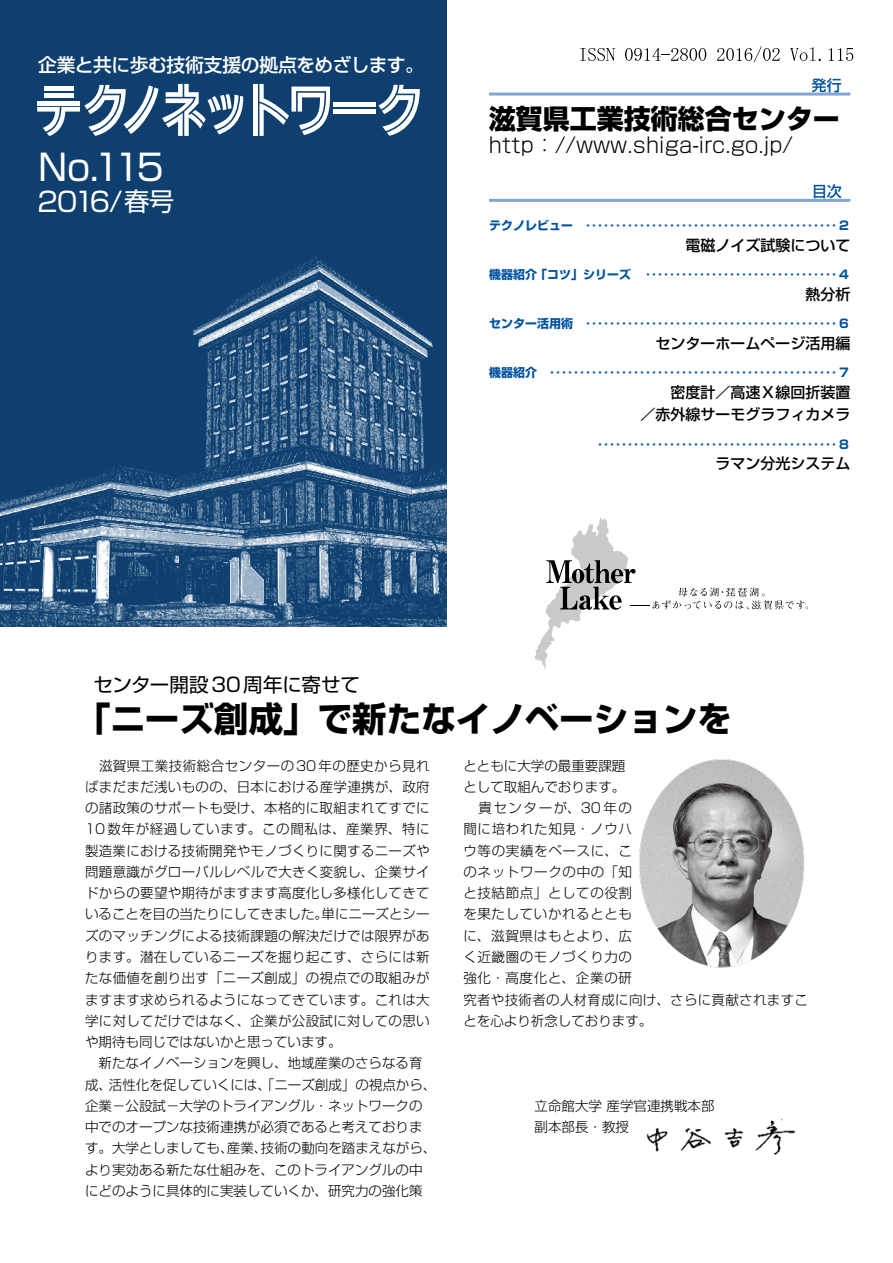
<style>
.page{position:relative;width:893px;height:1263px;background:#fff}
.page>*{position:absolute;margin:0;border:0;box-sizing:border-box;transform-origin:0 0}
.t1{font:36px "Shin Go";color:#fff}
.t2{font:700 34.5px "Shin Go";color:#000}
.t3{font:800 27px "Shin Go";color:#000}
.t4{font:27px "Shin Go";color:#fff}
.t5{font:300 21px "Shin Go";color:#000}
.t6{font:19.5px "Shin Go";color:#000}
.t7{font:500 18.75px "Shin Go";letter-spacing:-.015em;color:#fff}
.t8{font:500 15px/22.5px "Shin Go";color:#000;text-align:right}
.t9{font:500 15px "Shin Go";color:#00529f}
.t10{font:300 13.5px/21.3px "Shin Go";letter-spacing:.02em;color:#000}
.t11{font:300 13.5px/21.3px "Shin Go";letter-spacing:.045em;color:#000}
.t12{font:300 13.5px/21.3px "Shin Go";color:#000}
.t13{font:700 12px "Shin Go";color:#00529f}
.s1{font-size:25.5px}
</style>
<div class="page">
<hr style="left:489px;top:199px;width:361px;height:3px;background:#80a8cf">
<svg style="left:489px;top:198px;width:84px;height:4px"></svg>
<img style="left:0;top:0;width:446px;height:626px">
<hr style="left:489px;top:93px;width:361px;height:3px;background:#80a8cf">
<svg style="left:37px;top:84px;width:207px;height:52px"></svg>
<hr style="left:254px;top:84px;width:4px;height:52px;background:#fff">
<svg style="left:259px;top:84px;width:71px;height:52px"></svg>
<hr style="left:334px;top:109px;width:42px;height:4px;background:#fff">
<hr style="left:334px;top:103px;width:42px;height:4px;background:#fff">
<svg style="left:378px;top:85px;width:42px;height:51px"></svg>
<svg style="left:534px;top:517px;width:274px;height:153px"></svg>
<svg style="left:580px;top:48px;width:35px;height:13px"></svg>
<svg style="left:625px;top:48px;width:81px;height:13px"></svg>
<svg style="left:717px;top:46px;width:63px;height:17px"></svg>
<svg style="left:790px;top:47px;width:31px;height:14px"></svg>
<svg style="left:829px;top:48px;width:24px;height:13px"></svg>
<img style="left:639px;top:759px;width:166px;height:209px">
<img style="left:646px;top:1118px;width:150px;height:37px">
<h3 class="t7" style="left:38px;top:52px;width:387px">企業と共に歩む技術支援の拠点をめざします。</h3>
<h1 class="t1" style="left:38px;top:143px;width:127px">No.115</h1>
<h3 class="t4" style="left:37px;top:183px;width:138px">2016/<span class="s1">春号</span></h3>
<p class="t9" style="left:811px;top:75px;width:32px">発行</p>
<h3 class="t3" style="left:489px;top:100px;width:352px">滋賀県工業技術総合センター</h3>
<h3 class="t5" style="left:489px;top:131px;width:306px">http：//www.shiga-irc.go.jp/</h3>
<p class="t9" style="left:812px;top:182px;width:31px">目次</p>
<p class="t13" style="left:489px;top:218px;width:362px">テクノレビュー　‥‥‥‥‥‥‥‥‥‥‥‥‥‥‥‥‥‥‥‥‥ 2</p>
<p class="t8" style="left:685px;top:233px;width:166px">電磁ノイズ試験について</p>
<p class="t13" style="left:489px;top:267px;width:362px">機器紹介 「コツ」シリーズ　 ‥‥‥‥‥‥‥‥‥‥‥‥‥‥‥‥ 4</p>
<p class="t8" style="left:790px;top:282px;width:61px">　熱分析</p>
<p class="t13" style="left:489px;top:316px;width:362px">センター活用術　‥‥‥‥‥‥‥‥‥‥‥‥‥‥‥‥‥‥‥‥‥ 6</p>
<p class="t8" style="left:655px;top:331px;width:196px">センターホームページ活用編</p>
<p class="t13" style="left:489px;top:365px;width:362px">機器紹介　‥‥‥‥‥‥‥‥‥‥‥‥‥‥‥‥‥‥‥‥‥‥‥‥ 7</p>
<p class="t8" style="left:640px;top:380px;width:211px">密度計／高速Ｘ線回折装置<br>／赤外線サーモグラフィカメラ</p>
<p class="t13" style="left:597px;top:436px;width:253px">‥‥‥‥‥‥‥‥‥‥‥‥‥‥‥‥‥‥‥‥ 8</p>
<p class="t8" style="left:715px;top:452px;width:136px">ラマン分光システム</p>
<h3 class="t6" style="left:94px;top:672px;width:268px">センター開設30周年に寄せて</h3>
<h2 class="t2" style="left:76px;top:696px;width:657px">「ニーズ創成」で新たなイノベーションを</h2>
<p class="t10" style="left:85px;top:754px;width:353px">　滋賀県工業技術総合センターの30年の歴史から見ればまだまだ浅いものの、日本における産学連携が、政府の諸政策のサポートも受け、本格的に取組まれてすでに<br>10数年が経過しています。この間私は、産業界、特に製造業における技術開発やモノづくりに関するニーズや問題意識がグローバルレベルで大きく変貌し、企業サイドからの要望や期待がますます高度化し多様化してきていることを目の当たりにしてきました。単にニーズとシーズのマッチングによる技術課題の解決だけでは限界があります。潜在しているニーズを掘り起こす、さらには新たな価値を創り出す「ニーズ創成」の視点での取組みがますます求められるようになってきています。これは大学に対してだけではなく、企業が公設試に対しての思いや期待も同じではないかと思っています。<br>　新たなイノベーションを興し、地域産業のさらなる育成、活性化を促していくには、「ニーズ創成」の視点から、企業－公設試－大学のトライアングル・ネットワークの中でのオープンな技術連携が必須であると考えております。大学としましても、産業、技術の動向を踏まえながら、より実効ある新たな仕組みを、このトライアングルの中にどのように具体的に実装していくか、研究力の強化策</p>
<p class="t11" style="left:463px;top:754px;width:346px">とともに大学の最重要課題<br>として取組んでおります。<br>　貴センターが、30年の<br>間に培われた知見・ノウハ<br>ウ等の実績をベースに、こ<br>のネットワークの中の「知<br>と技結節点」としての役割<br>を果たしていかれるととも<br>に、滋賀県はもとより、広<br>く近畿圏のモノづくり力の<br>強化・高度化と、企業の研<br>究者や技術者の人材育成に向け、さらに貢献されますことを心より祈念しております。</p>
<p class="t12" style="left:535px;top:1094px;width:181px">立命館大学 産学官連携戦本部副本部長・教授</p>
</div>
